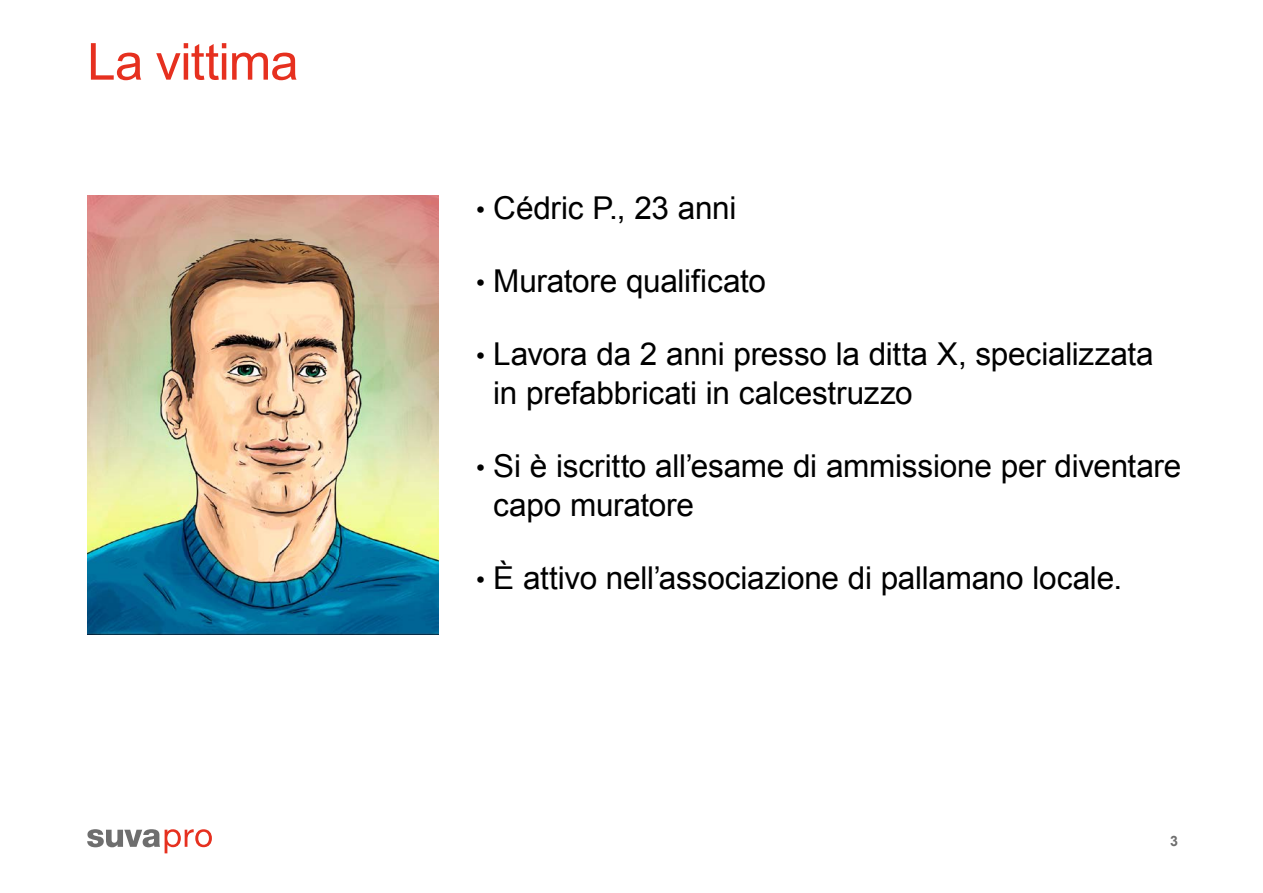
<style>
.page{position:relative;width:1263px;height:893px;background:#fff}
.page>*{position:absolute;margin:0;border:0;box-sizing:border-box;transform-origin:0 0}
.t1{font:51px "Arial";letter-spacing:-.015em;color:#e6301f}
.t2{font:31.5px/39px "Arial";letter-spacing:-.01em;color:#000}
.t3{font:700 14.25px "Arial";color:#6e6e6e}
.s1{font-family:"Helvetica Neue LT Std";font-weight:300;font-size:18px}
</style>
<div class="page">
<svg style="left:87px;top:829px;width:125px;height:24px"></svg>
<img style="left:87px;top:196px;width:351px;height:438px">
<h1 class="t1" style="left:87px;top:28px;width:213px">La vittima</h1>
<p class="t2" style="left:476px;top:188px;width:262px"><span class="s1">•</span> Cédric P., 23 anni</p>
<p class="t2" style="left:476px;top:261px;width:291px"><span class="s1">•</span> Muratore qualificato</p>
<p class="t2" style="left:493px;top:334px;width:662px;text-indent:-17px"><span class="s1">•</span> Lavora da 2 anni presso la ditta X, specializzata in prefabbricati in calcestruzzo</p>
<p class="t2" style="left:493px;top:446px;width:689px;text-indent:-17px"><span class="s1">•</span> Si è iscritto all’esame di ammissione per diventare capo muratore</p>
<p class="t2" style="left:476px;top:558px;width:647px"><span class="s1">•</span> È attivo nell’associazione di pallamano locale.</p>
<p class="t3" style="left:1170px;top:832px;width:9px">3</p>
</div>
